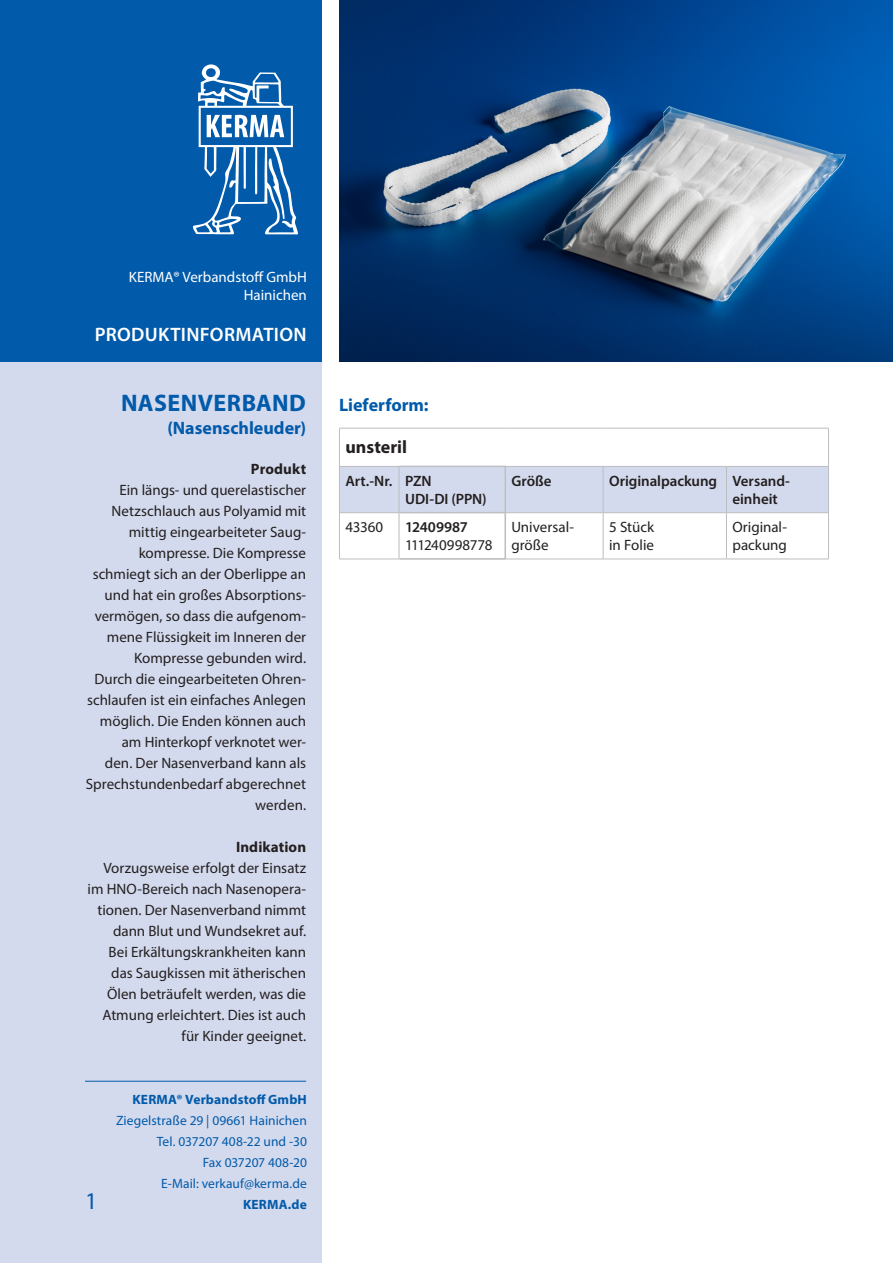
<style>
.page{position:relative;width:893px;height:1263px;background:#fff}
.page>*{position:absolute;margin:0;border:0;box-sizing:border-box;transform-origin:0 0}
.Produktbezeichnung{font:700 24px "Myriad Pro";letter-spacing:.015em;color:#015aaa}
.t1{font:24px "Myriad Pro";color:#015aaa}
.t2{font:600 19.5px "Myriad Pro";letter-spacing:.015em;color:#fff}
.Produktbezeichnung_E{font:700 18px "Myriad Pro";color:#015aaa}
.Fließtext_blau{font:700 18px "Myriad Pro";color:#015aaa}
.Überschrift_Tabelle{font:700 18px "Myriad Pro";color:#231f20}
.Fließtext{font:15px/21px "Myriad Pro";color:#231f20;text-align:right}
.Tabellenkopf{font:600 15px/18px "Myriad Pro";color:#231f20}
.Tabellenkörper{font:15px/18px "Myriad Pro";color:#231f20}
.t3{font:15px/18px "Myriad Pro";color:#fff;text-align:right}
.Fließtext-2{font:700 15px "Myriad Pro";letter-spacing:.005em;color:#231f20}
.Tabellenkörper-2{font:15px "Myriad Pro";letter-spacing:-.02em;color:#231f20}
.t4{font:13.5px/21px "Myriad Pro";color:#015aaa;text-align:right}
.t5{font:700 13.5px "Myriad Pro";letter-spacing:.01em;color:#015aaa}
</style>
<div class="page">
<div style="left:0;top:0;width:321px;height:361px;background:#015aaa"></div>
<svg style="left:193px;top:64px;width:105px;height:171px"></svg>
<div style="left:0;top:362px;width:321px;height:901px;background:#d4daed"></div>
<hr style="left:85px;top:1081px;width:221px;height:1px;background:#015aaa">
<img style="left:339px;top:0;width:554px;height:361px">
<div style="left:340px;top:467px;width:488px;height:45px;background:#d4daed"></div>
<hr style="left:603px;top:467px;width:1px;height:45px;background:#bcbdc0">
<hr style="left:726px;top:467px;width:1px;height:45px;background:#bcbdc0">
<hr style="left:603px;top:513px;width:1px;height:46px;background:#bcbdc0">
<hr style="left:726px;top:513px;width:1px;height:46px;background:#bcbdc0">
<hr style="left:339px;top:467px;width:1px;height:45px;background:#bcbdc0">
<hr style="left:828px;top:467px;width:1px;height:45px;background:#bcbdc0">
<hr style="left:339px;top:512px;width:60px;height:1px;background:#bcbdc0">
<hr style="left:339px;top:513px;width:1px;height:46px;background:#bcbdc0">
<hr style="left:506px;top:512px;width:97px;height:1px;background:#bcbdc0">
<hr style="left:603px;top:512px;width:123px;height:1px;background:#bcbdc0">
<hr style="left:726px;top:512px;width:103px;height:1px;background:#bcbdc0">
<hr style="left:828px;top:513px;width:1px;height:46px;background:#bcbdc0">
<hr style="left:339px;top:559px;width:60px;height:1px;background:#bcbdc0">
<hr style="left:506px;top:559px;width:97px;height:1px;background:#bcbdc0">
<hr style="left:603px;top:559px;width:123px;height:1px;background:#bcbdc0">
<hr style="left:726px;top:559px;width:103px;height:1px;background:#bcbdc0">
<hr style="left:399px;top:512px;width:106px;height:1px;background:#bcbdc0">
<hr style="left:399px;top:513px;width:106px;height:1px;background:#bcbdc0">
<hr style="left:399px;top:466px;width:106px;height:1px;background:#bcbdc0">
<hr style="left:505px;top:466px;width:1px;height:47px;background:#bcbdc0">
<hr style="left:505px;top:513px;width:1px;height:46px;background:#bcbdc0">
<hr style="left:399px;top:558px;width:106px;height:1px;background:#bcbdc0">
<hr style="left:399px;top:559px;width:107px;height:1px;background:#bcbdc0">
<hr style="left:399px;top:467px;width:1px;height:45px;background:#bcbdc0">
<hr style="left:399px;top:513px;width:1px;height:46px;background:#bcbdc0">
<hr style="left:339px;top:428px;width:60px;height:1px;background:#bcbdc0">
<hr style="left:339px;top:428px;width:1px;height:38px;background:#bcbdc0">
<hr style="left:399px;top:428px;width:106px;height:1px;background:#bcbdc0">
<hr style="left:505px;top:428px;width:98px;height:1px;background:#bcbdc0">
<hr style="left:603px;top:428px;width:123px;height:1px;background:#bcbdc0">
<hr style="left:726px;top:428px;width:103px;height:1px;background:#bcbdc0">
<hr style="left:828px;top:428px;width:1px;height:38px;background:#bcbdc0">
<hr style="left:339px;top:466px;width:60px;height:1px;background:#bcbdc0">
<hr style="left:506px;top:466px;width:97px;height:1px;background:#bcbdc0">
<hr style="left:603px;top:466px;width:123px;height:1px;background:#bcbdc0">
<hr style="left:726px;top:466px;width:103px;height:1px;background:#bcbdc0">
<p class="t3" style="left:129px;top:268px;width:179px">KERMA® Verbandstoff GmbH<br>Hainichen</p>
<h2 class="t2" style="left:95px;top:322px;width:213px">PRODUKTINFORMATION</h2>
<p class="Produktbezeichnung" style="left:121px;top:387px;width:186px">NASENVERBAND</p>
<p class="Produktbezeichnung_E" style="left:168px;top:416px;width:140px">(Nasenschleuder)</p>
<p class="Fließtext-2" style="left:251px;top:459px;width:57px">Produkt</p>
<p class="Fließtext" style="left:86px;top:479px;width:222px">Ein längs- und querelastischer<br>Netzschlauch aus Polyamid mit mittig eingearbeiteter Saug&shy;kompresse. Die Kompresse schmiegt sich an der Oberlippe an und hat ein großes Absorptions&shy;vermögen, so dass die aufgenom&shy;mene Flüssigkeit im Inneren der<br>Kompresse gebunden wird.<br>Durch die eingearbeiteten Ohren&shy;schlaufen ist ein einfaches Anlegen möglich. Die Enden können auch am Hinterkopf verknotet wer-<br>den. Der Nasenverband kann als<br>Sprechstundenbedarf abgerechnet werden.</p>
<p class="Fließtext-2" style="left:236px;top:837px;width:72px">Indikation</p>
<p class="Fließtext" style="left:88px;top:857px;width:220px">Vorzugsweise erfolgt der Einsatz im HNO-Bereich nach Nasenopera&shy;tionen. Der Nasenverband nimmt dann Blut und Wundsekret auf.</p>
<p class="Fließtext" style="left:102px;top:941px;width:205px">Bei Erkältungskrankheiten kann das Saugkissen mit ätherischen<br>Ölen beträufelt werden, was die<br>Atmung erleichtert. Dies ist auch für Kinder geeignet.</p>
<h1 class="t1" style="left:85px;top:1186px;width:14px">1</h1>
<p class="t5" style="left:132px;top:1091px;width:176px">KERMA® Verbandstoff GmbH</p>
<p class="t4" style="left:116px;top:1110px;width:192px">Ziegelstraße 29 | 09661 Hainichen<br>Tel. 037207 408-22 und -30<br>Fax 037207 408-20<br>E-Mail: verkauf@kerma.de</p>
<p class="t5" style="left:243px;top:1196px;width:65px">KERMA.de</p>
<p class="Fließtext_blau" style="left:339px;top:393px;width:91px">Lieferform:</p>
<p class="Überschrift_Tabelle" style="left:345px;top:435px;width:63px">unsteril</p>
<p class="Tabellenkopf" style="left:345px;top:472px;width:49px">Art.-Nr.</p>
<p class="Tabellenkopf" style="left:405px;top:472px;width:28px">PZN</p>
<p class="Tabellenkopf" style="left:405px;top:490px;width:83px">UDI-DI (PPN)</p>
<p class="Tabellenkörper" style="left:345px;top:518px;width:39px">43360</p>
<p class="Tabellenkopf" style="left:405px;top:518px;width:64px">12409987</p>
<p class="Tabellenkörper-2" style="left:405px;top:536px;width:89px">111240998778</p>
<p class="Tabellenkopf" style="left:511px;top:472px;width:42px">Größe</p>
<p class="Tabellenkopf" style="left:609px;top:472px;width:110px">Originalpackung</p>
<p class="Tabellenkopf" style="left:732px;top:472px;width:59px">Versand&shy;einheit</p>
<p class="Tabellenkörper" style="left:511px;top:518px;width:64px">Universal&shy;größe</p>
<p class="Tabellenkörper" style="left:609px;top:518px;width:46px">5 Stück</p>
<p class="Tabellenkörper" style="left:609px;top:536px;width:46px">in Folie</p>
<p class="Tabellenkörper" style="left:732px;top:518px;width:56px">Original&shy;packung</p>
</div>
